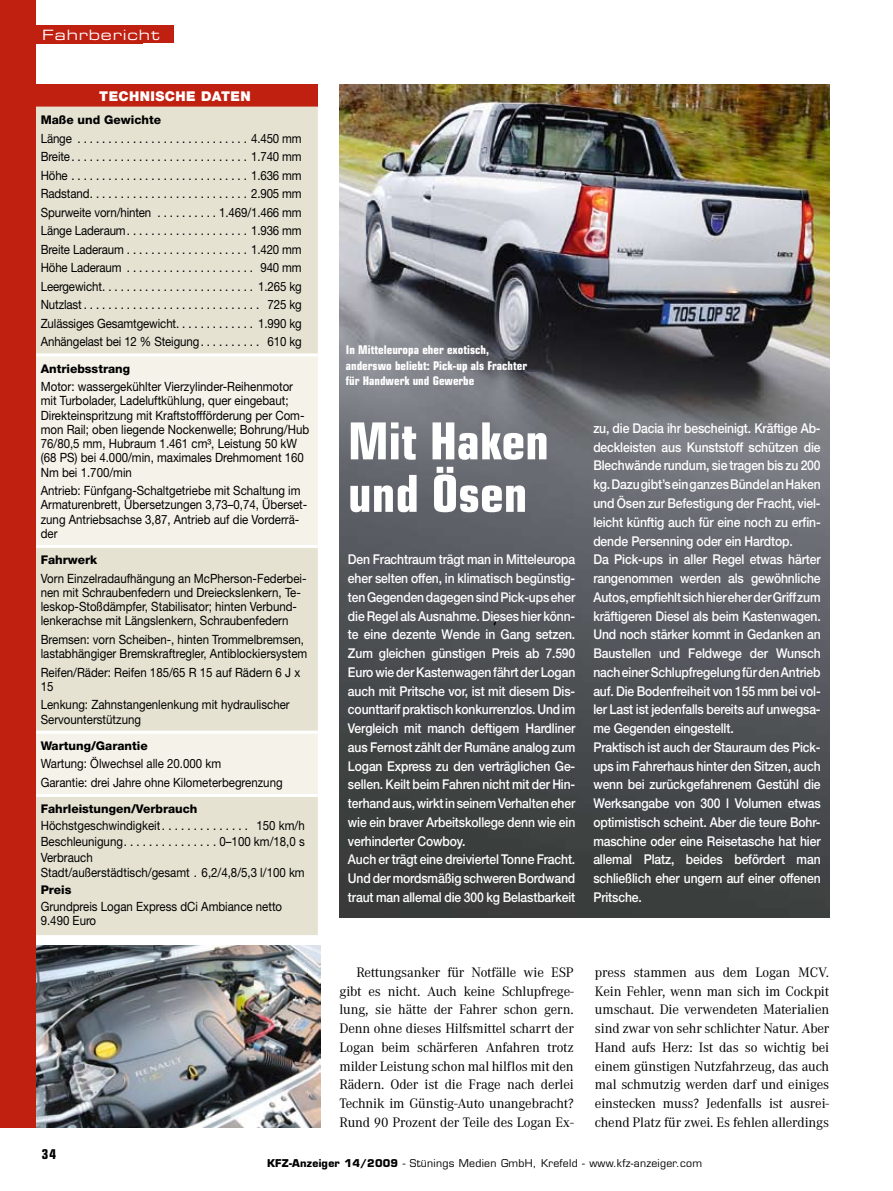
<style>
.page{position:relative;width:893px;height:1191px;background:#fff}
.page>*{position:absolute;margin:0;border:0;box-sizing:border-box;transform-origin:0 0}
.t1{font:700 condensed 51px/52.5px "Eurostile";color:#fff}
.t2{font:14.25px/18.8px "Corporate A";letter-spacing:-.01em;color:#000;text-align:justify}
.t3{font:14.25px "Eurostile Extended Two";letter-spacing:.06em;color:#fff}
.t4{font:500 13.5px/18.8px "Helvetica Neue";letter-spacing:-.01em;color:#fff;scale:.9 1}
.t5{font:900 13.5px "Helvetica Neue";letter-spacing:.03em;color:#fff}
.t6{font:700 condensed 13.5px "Eurostile";color:#000}
.t7{font:12.75px/14.2px "Helvetica Neue";color:#000;scale:.9 1}
.t8{font:800 12px "Helvetica Neue";color:#000}
.t9{font:700 condensed 12px/15.8px "Eurostile";color:#fff}
.t10{font:10.5px "Eurostile";letter-spacing:.025em;color:#000}
.s1{font-weight:700}
</style>
<div class="page">
<img style="left:339px;top:84px;width:490px;height:834px">
<div style="left:7px;top:26px;width:167px;height:17px;background:#c02010"></div>
<div style="left:32px;top:84px;width:286px;height:23px;background:#c02010"></div>
<div style="left:35px;top:107px;width:283px;height:828px;background:#e6e2d2"></div>
<svg style="left:35px;top:356px;width:283px;height:438px;background:#edeade"></svg>
<hr style="left:32px;top:353px;width:286px;height:3px;background:#fff">
<hr style="left:32px;top:545px;width:286px;height:3px;background:#fff">
<hr style="left:32px;top:730px;width:286px;height:3px;background:#fff">
<hr style="left:32px;top:794px;width:286px;height:3px;background:#fff">
<img style="left:35px;top:945px;width:285px;height:182px">
<svg style="left:494px;top:621px;width:4px;height:6px"></svg>
<div style="left:0;top:0;width:35px;height:1127px;background:#c02010"></div>
<p class="t3" style="left:41px;top:25px;width:98px">LKW-Test</p>
<p class="t3" style="left:42px;top:25px;width:119px">Fahrbericht</p>
<p class="t5" style="left:99px;top:88px;width:153px">TECHNISCHE DATEN</p>
<p class="t8" style="left:41px;top:113px;width:122px">Maße und Gewichte</p>
<p class="t7" style="left:41px;top:129px;width:291px;line-height:18.5px;text-align:justify">Länge . . . . . . . . . . . . . . . . . . . . . . . . . . . . 4.450 mm Breite . . . . . . . . . . . . . . . . . . . . . . . . . . . . 1. 740 mm Höhe . . . . . . . . . . . . . . . . . . . . . . . . . . . . . 1.636 mm Radstand . . . . . . . . . . . . . . . . . . . . . . . . . 2. 905 mm Spurweite vorn/hinten . . . . . . . . . . 1. 469/1. 466 mm Länge Laderaum . . . . . . . . . . . . . . . . . . . 1. 936 mm Breite Laderaum . . . . . . . . . . . . . . . . . . . 1. 420 mm Höhe Laderaum . . . . . . . . . . . . . . . . . . . . . 940 mm Leergewicht . . . . . . . . . . . . . . . . . . . . . . . . 1.265 kg Nutzlast . . . . . . . . . . . . . . . . . . . . . . . . . . . . . 725 kg Zulässiges Gesamtgewicht. . . . . . . . . . . . . 1.990 kg Anhängelast bei 12 % Steigung . . . . . . . . . . 610 kg</p>
<p class="t8" style="left:41px;top:361px;width:91px">Antriebsstrang</p>
<p class="t7" style="left:41px;top:379px;width:300px">Motor: wassergekühlter Vierzylinder-Reihenmotor mit Turbolader, Ladeluftkühlung, quer eingebaut; Direkteinspritzung mit Kraftstoffförderung per Com&shy;mon Rail; oben liegende Nockenwelle; Bohrung/Hub 76/80,5 mm, Hubraum 1.461 cm³, Leistung 50 kW (68 PS) bei 4. 000/min, maximales Drehmoment 160<br>Nm bei 1. 700/min</p>
<p class="t7" style="left:41px;top:483px;width:298px">Antrieb: Fünfgang-Schaltgetriebe mit Schaltung im Armaturenbrett, Übersetzungen 3,73–0,74, Überset&shy;zung Antriebsachse 3,87, Antrieb auf die Vorderrä&shy;der</p>
<p class="t8" style="left:41px;top:553px;width:58px">Fahrwerk</p>
<p class="t7" style="left:41px;top:571px;width:297px">Vorn Einzelradaufhängung an McPherson-Federbei&shy;nen mit Schraubenfedern und Dreieckslenkern, Te&shy;leskop-Stoßdämpfer, Stabilisator; hinten Verbund&shy;lenkerachse mit Längslenkern, Schraubenfedern</p>
<p class="t7" style="left:41px;top:632px;width:298px">Bremsen: vorn Scheiben-, hinten Trommelbremsen, lastabhängiger Bremskraftregler, Antiblockiersystem</p>
<p class="t7" style="left:41px;top:665px;width:290px">Reifen/Räder: Reifen 185/65 R 15 auf Rädern 6 J x<br>15</p>
<p class="t7" style="left:41px;top:697px;width:278px">Lenkung: Zahnstangenlenkung mit hydraulischer<br>Servounterstützung</p>
<p class="t8" style="left:41px;top:738px;width:108px">Wartung/Garantie</p>
<p class="t7" style="left:41px;top:754px;width:270px;line-height:18.5px">Wartung: Ölwechsel alle 20. 000 km<br>Garantie: drei Jahre ohne Kilometerbegrenzung</p>
<p class="t8" style="left:41px;top:801px;width:158px">Fahrleistungen/Verbrauch</p>
<p class="t7" style="left:41px;top:816px;width:295px;line-height:16.4px;text-align:justify">Höchstgeschwindigkeit . . . . . . . . . . . . . . 150 km/h Beschleunigung . . . . . . . . . . . . . . 0–100 km/18,0 s Verbrauch</p>
<p class="t7" style="left:41px;top:864px;width:295px">Stadt/außerstädtisch/gesamt. 6,2/4,8/5,3 l/100 km</p>
<p class="t8" style="left:41px;top:883px;width:32px">Preis</p>
<p class="t7" style="left:41px;top:898px;width:270px">Grundpreis Logan Express dCi Ambiance netto<br>9.490 Euro</p>
<p class="t9" style="left:346px;top:341px;width:183px">In Mitteleuropa eher exotisch, anderswo beliebt: Pick-up als Frachter für Handwerk und Gewerbe</p>
<h1 class="t1" style="left:348px;top:414px;width:202px">Mit Haken und Ösen</h1>
<p class="t4" style="left:348px;top:550px;width:254px">Den Frachtraum trägt man in Mitteleuropa eher selten offen, in klimatisch begünstig&shy;ten Gegenden dagegen sind Pick-ups eher die Regel als Ausnahme. Dieses hier könn&shy;te eine dezente Wende in Gang setzen.<br>Zum gleichen günstigen Preis ab 7.590<br>Euro wie der Kastenwagen fährt der Logan auch mit Pritsche vor, ist mit diesem Dis&shy;counttarif praktisch konkurrenzlos. Und im Vergleich mit manch deftigem Hardliner aus Fernost zählt der Rumäne analog zum Logan Express zu den verträglichen Ge&shy;sellen. Keilt beim Fahren nicht mit der Hin&shy;terhand aus, wirkt in seinem Verhalten eher wie ein braver Arbeitskollege denn wie ein verhinderter Cowboy.<br>Auch er trägt eine dreiviertel Tonne Fracht.<br>Und der mordsmäßig schweren Bordwand traut man allemal die 300 kg Belastbarkeit</p>
<p class="t4" style="left:593px;top:419px;width:254px">zu, die Dacia ihr bescheinigt. Kräftige Ab&shy;deckleisten aus Kunststoff schützen die Blechwände rundum, sie tragen bis zu 200 kg. Dazu gibt’s ein ganzes Bündel an Haken und Ösen zur Befestigung der Fracht, viel&shy;leicht künftig auch für eine noch zu erfin&shy;dende Persenning oder ein Hardtop.<br>Da Pick-ups in aller Regel etwas härter rangenommen werden als gewöhnliche Autos, empfiehlt sich hier eher der Griff zum kräftigeren Diesel als beim Kastenwagen.<br>Und noch stärker kommt in Gedanken an Baustellen und Feldwege der Wunsch nach einer Schlupfregelung für den Antrieb auf. Die Bodenfreiheit von 155 mm bei vol&shy;ler Last ist jedenfalls bereits auf unwegsa&shy;me Gegenden eingestellt.<br>Praktisch ist auch der Stauraum des Pick&shy;ups im Fahrerhaus hinter den Sitzen, auch wenn bei zurückgefahrenem Gestühl die Werksangabe von 300 l Volumen etwas optimistisch scheint. Aber die teure Bohr&shy;maschine oder eine Reisetasche hat hier allemal Platz, beides befördert man schließlich eher ungern auf einer offenen Pritsche.</p>
<p class="t2" style="left:339px;top:963px;width:236px;text-indent:17px">Rettungsanker für Notfälle wie ESP gibt es nicht. Auch keine Schlupfrege&shy;lung, sie hätte der Fahrer schon gern.<br>Denn ohne dieses Hilfsmittel scharrt der Logan beim schärferen Anfahren trotz milder Leistung schon mal hilflos mit den Rädern. Oder ist die Frage nach derlei Technik im Günstig-Auto unangebracht?<br>Rund 90 Prozent der Teile des Logan Ex-</p>
<p class="t2" style="left:595px;top:963px;width:236px">press stammen aus dem Logan MCV.<br>Kein Fehler, wenn man sich im Cockpit umschaut. Die verwendeten Materialien sind zwar von sehr schlichter Natur. Aber Hand aufs Herz: Ist das so wichtig bei einem günstigen Nutzfahrzeug, das auch mal schmutzig werden darf und einiges einstecken muss? Jedenfalls ist ausrei&shy;chend Platz für zwei. Es fehlen allerdings</p>
<p class="t6" style="left:42px;top:1145px;width:16px">34</p>
<p class="t10" style="left:267px;top:1157px;width:437px"><span class="s1">KFZ-Anzeiger 14/2009</span> - Stünings Medien GmbH, Krefeld - www.kfz-anzeiger.com</p>
</div>
